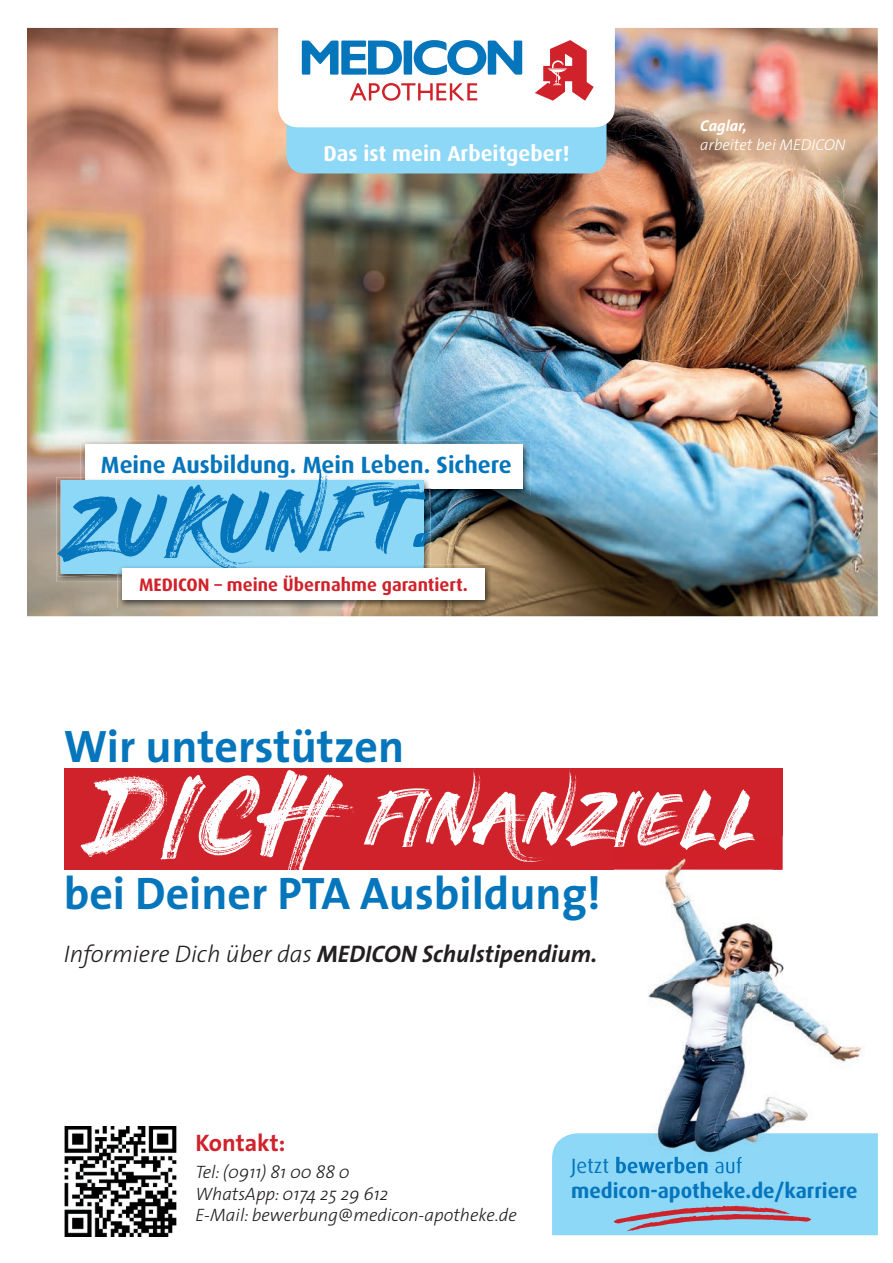
<style>
.page{position:relative;width:893px;height:1263px;background:#fff}
.page>*{position:absolute;margin:0;border:0;box-sizing:border-box;transform-origin:0 0}
.t1{font:90.45px "Painting With Chocolate";color:#0575bc}
.t2{font:76.35px "Painting With Chocolate";letter-spacing:-.015em;color:#fff}
.t3{font:700 45.9px "The Sans";color:#0575bc}
.t4{font:italic 700 24px "The Sans B7";color:#231f20}
.t5{font:700 24px "The Sans";color:#d0222a}
.t6{font:700 23.55px "Dax Pro";color:#0575bc}
.t7{font:700 21.6px "Dax Pro";color:#fff}
.t8{font:700 20.85px "Dax Pro";color:#0575bc}
.t9{font:italic 300 18px/21.6px "The Sans";color:#231f20}
.t10{font:700 18px "Dax Pro";color:#d0222a}
.t11{font:italic 300 15.75px "The Sans";color:#fff}
.t12{font:italic 700 15.75px "The Sans B7";color:#fff}
.s1{font-size:114.6px}
.s2{font-family:"The Sans";font-weight:300}
</style>
<div class="page">
<img style="left:27px;top:27px;width:851px;height:1210px">
<div style="left:286px;top:127px;width:320px;height:46px;background:#8dd7f7"></div>
<svg style="left:278px;top:27px;width:337px;height:100px"></svg>
<img style="left:81px;top:441px;width:449px;height:28px">
<img style="left:431px;top:469px;width:99px;height:28px">
<svg style="left:81px;top:467px;width:4px;height:10px"></svg>
<div style="left:85px;top:444px;width:438px;height:44px;background:#fff"></div>
<img style="left:56px;top:577px;width:54px;height:5px">
<img style="left:56px;top:477px;width:54px;height:100px">
<img style="left:423px;top:497px;width:8px;height:67px">
<svg style="left:110px;top:574px;width:8px;height:8px"></svg>
<img style="left:85px;top:477px;width:344px;height:11px">
<img style="left:102px;top:477px;width:327px;height:1px">
<div style="left:61px;top:480px;width:362px;height:94px;background:#8dd7f7"></div>
<img style="left:118px;top:565px;width:374px;height:43px">
<img style="left:402px;top:565px;width:21px;height:3px">
<img style="left:118px;top:565px;width:284px;height:9px">
<div style="left:122px;top:568px;width:363px;height:32px;background:#fff"></div>
<div style="left:64px;top:768px;width:718px;height:102px;background:#d0222a"></div>
<img style="left:64px;top:1126px;width:114px;height:110px">
<svg style="left:552px;top:1133px;width:326px;height:104px;background:#95cbe8"></svg>
<img style="left:614px;top:870px;width:158px;height:263px">
<img style="left:772px;top:836px;width:106px;height:297px">
<img style="left:614px;top:1133px;width:264px;height:45px">
<img style="left:614px;top:836px;width:168px;height:34px">
<img style="left:614px;top:836px;width:141px;height:26px">
<img style="left:616px;top:1157px;width:91px;height:16px">
<img style="left:709px;top:1157px;width:33px;height:16px">
<p class="t7" style="left:323px;top:139px;width:248px">Das ist mein Arbeitgeber!</p>
<h3 class="t6" style="left:101px;top:449px;width:412px">Meine Ausbildung. Mein Leben. Sichere</h3>
<h1 class="t1" style="left:54px;top:475px;width:381px;rotate:-2deg">ZUKUNFT.</h1>
<p class="t10" style="left:139px;top:573px;width:330px">MEDICON – meine Übernahme garantiert.</p>
<p class="t12" style="left:700px;top:117px;width:48px">Caglar,</p>
<p class="t11" style="left:700px;top:131px;width:147px">arbeitet bei MEDICON</p>
<h3 class="t3" style="left:64px;top:708px;width:342px">Wir unterstützen</h3>
<h2 class="t2" style="left:89px;top:773px;width:671px"><span class="s1">DICH</span> FINANZIELL</h2>
<h3 class="t3" style="left:64px;top:855px;width:539px">bei Deiner PTA Ausbildung!</h3>
<h3 class="t4" style="left:64px;top:941px;width:535px"><span class="s2">Informiere Dich über das</span> MEDICON Schulstipendium.</h3>
<h3 class="t5" style="left:195px;top:1123px;width:92px">Kontakt:</h3>
<p class="t9" style="left:195px;top:1160px;width:323px">Tel: (0911) 81 00 88 0<br>WhatsApp: 0174 25 29 612<br>E-Mail: bewerbung@medicon-apotheke.de</p>
<p class="t8" style="left:571px;top:1177px;width:288px">medicon-apotheke.de/karriere</p>
</div>
